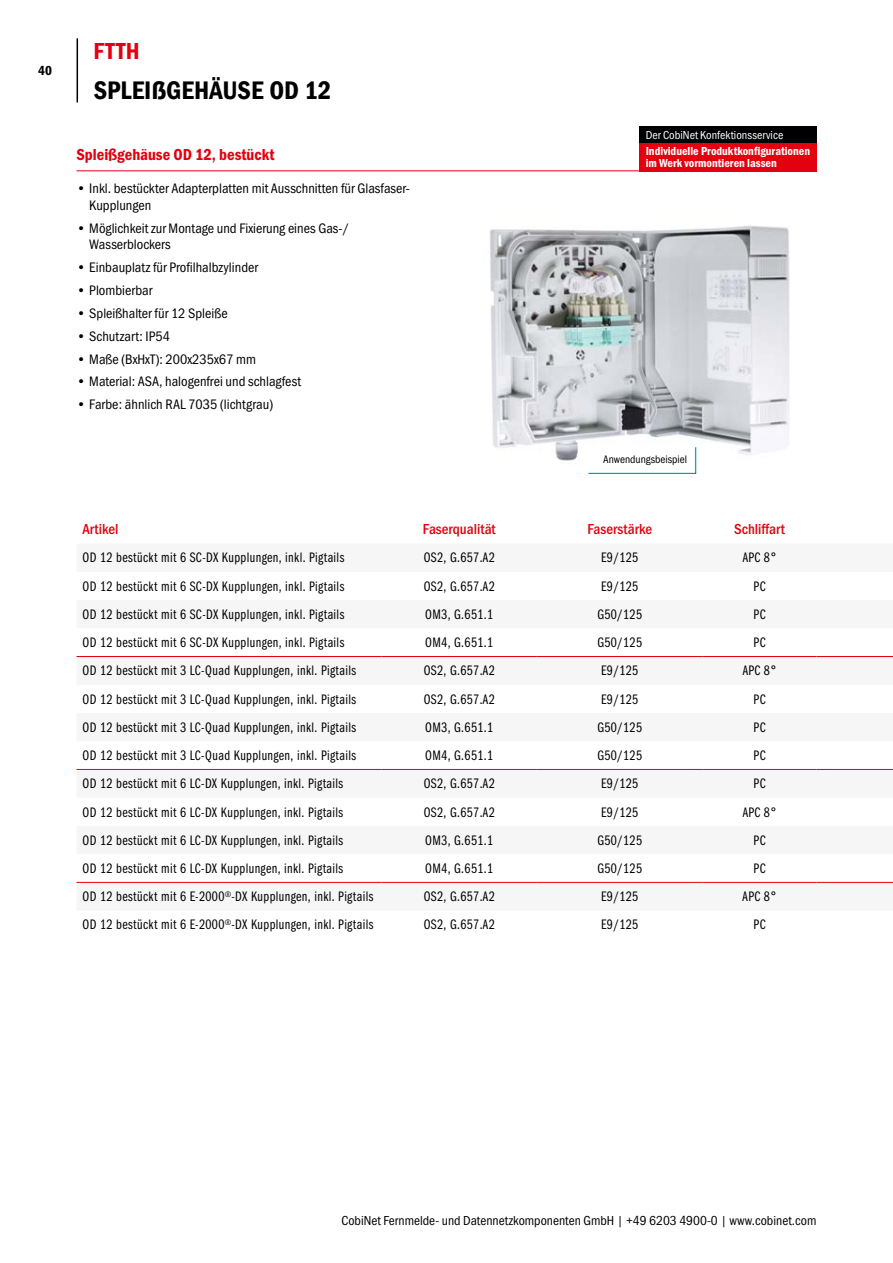
<style>
.page{position:relative;width:893px;height:1263px;background:#fff}
.page>*{position:absolute;margin:0;border:0;box-sizing:border-box;transform-origin:0 0}
.t1{font:600 25.5px "Franklin Gothic Cond ITC";color:#000}
.t2{font:24px "Franklin Gothic URW Con Dem";color:#e3000f}
.t3{font:16.5px "Franklin Gothic URW Con Dem";color:#e3000f}
.t4{font:500 15px "Franklin Gothic URW Cond";color:#e3000f}
.t5{font:14.25px "Franklin Gothic URW Com Boo";letter-spacing:.025em;color:#000}
.t6{font:14.25px/16.5px "Franklin Gothic URW Cond";color:#000}
.t7{font:13.5px "Franklin Gothic URW Cond";color:#000}
.t8{font:13.5px "Franklin Gothic URW Con Dem";color:#000}
.t9{font:12px/12px "Franklin Gothic URW Con Dem";color:#fff}
.t10{font:12px "Franklin Gothic URW Cond";color:#fff}
.t11{font:11.25px "Franklin Gothic URW Cond";color:#000}
</style>
<div class="page">
<hr style="left:77px;top:38px;width:1px;height:64px;background:#000">
<img style="left:489px;top:225px;width:301px;height:236px">
<hr style="left:77px;top:170px;width:739px;height:1px;background:#e3000f">
<svg style="left:587px;top:446px;width:110px;height:28px"></svg>
<svg style="left:77px;top:657px;width:816px;height:225px;fill:#f8f6f6"></svg>
<hr style="left:77px;top:656px;width:305px;height:1px;background:#e3000f">
<hr style="left:77px;top:769px;width:305px;height:1px;background:#e3000f">
<hr style="left:77px;top:882px;width:305px;height:1px;background:#e3000f">
<hr style="left:382px;top:656px;width:155px;height:1px;background:#e3000f">
<hr style="left:537px;top:656px;width:166px;height:1px;background:#e3000f">
<hr style="left:703px;top:656px;width:113px;height:1px;background:#e3000f">
<hr style="left:816px;top:656px;width:77px;height:1px;background:#e3000f">
<hr style="left:382px;top:769px;width:155px;height:1px;background:#e3000f">
<hr style="left:537px;top:769px;width:166px;height:1px;background:#e3000f">
<hr style="left:703px;top:769px;width:113px;height:1px;background:#e3000f">
<hr style="left:816px;top:769px;width:77px;height:1px;background:#e3000f">
<hr style="left:382px;top:882px;width:155px;height:1px;background:#e3000f">
<hr style="left:537px;top:882px;width:166px;height:1px;background:#e3000f">
<hr style="left:703px;top:882px;width:113px;height:1px;background:#e3000f">
<hr style="left:816px;top:882px;width:77px;height:1px;background:#e3000f">
<div style="left:639px;top:127px;width:177px;height:17px;background:#000"></div>
<div style="left:639px;top:143px;width:177px;height:28px;background:#e3000f"></div>
<p class="t8" style="left:38px;top:61px;width:15px">40</p>
<h2 class="t2" style="left:94px;top:34px;width:48px">FTTH</h2>
<h1 class="t1" style="left:94px;top:75px;width:239px">SPLEIẞGEHÄUSE OD 12</h1>
<p class="t3" style="left:77px;top:143px;width:200px">Spleißgehäuse OD 12, bestückt</p>
<p class="t6" style="left:89px;top:179px;width:322px;text-indent:-13px">• Inkl. bestückter Adapterplatten mit Ausschnitten für Glasfaser-<br>Kupplungen</p>
<p class="t6" style="left:89px;top:219px;width:261px;text-indent:-13px">• Möglichkeit zur Montage und Fixierung eines Gas-/<br>Wasserblockers</p>
<p class="t6" style="left:77px;top:258px;width:183px">• Einbauplatz für Profilhalbzylinder</p>
<p class="t6" style="left:77px;top:281px;width:77px">• Plombierbar</p>
<p class="t6" style="left:77px;top:304px;width:153px">• Spleißhalter für 12 Spleiße</p>
<p class="t6" style="left:77px;top:327px;width:95px">• Schutzart: IP54</p>
<p class="t6" style="left:77px;top:350px;width:181px">• Maße (BxHxT): 200x235x67 mm</p>
<p class="t6" style="left:77px;top:372px;width:226px">• Material: ASA, halogenfrei und schlagfest</p>
<p class="t6" style="left:77px;top:395px;width:198px">• Farbe: ähnlich RAL 7035 (lichtgrau)</p>
<p class="t10" style="left:646px;top:126px;width:139px">Der CobiNet Konfektionsservice</p>
<p class="t9" style="left:646px;top:145px;width:166px">Individuelle Produktkonfigurationen im Werk vormontieren lassen</p>
<p class="t11" style="left:603px;top:451px;width:85px">Anwendungsbeispiel</p>
<p class="t4" style="left:83px;top:518px;width:37px">Artikel</p>
<p class="t4" style="left:423px;top:518px;width:74px">Faserqualität</p>
<p class="t4" style="left:587px;top:518px;width:66px">Faserstärke</p>
<p class="t4" style="left:734px;top:518px;width:52px">Schliffart</p>
<p class="t5" style="left:83px;top:548px;width:263px">OD 12 bestückt mit 6 SC-DX Kupplungen, inkl. Pigtails</p>
<p class="t5" style="left:424px;top:548px;width:73px">OS2, G.657.A2</p>
<p class="t5" style="left:601px;top:548px;width:38px">E9/125</p>
<p class="t5" style="left:743px;top:548px;width:35px">APC 8°</p>
<p class="t5" style="left:83px;top:576px;width:263px">OD 12 bestückt mit 6 SC-DX Kupplungen, inkl. Pigtails</p>
<p class="t5" style="left:424px;top:576px;width:73px">OS2, G.657.A2</p>
<p class="t5" style="left:601px;top:576px;width:38px">E9/125</p>
<p class="t5" style="left:754px;top:576px;width:13px">PC</p>
<p class="t5" style="left:83px;top:604px;width:263px">OD 12 bestückt mit 6 SC-DX Kupplungen, inkl. Pigtails</p>
<p class="t5" style="left:425px;top:604px;width:69px">OM3, G.651.1</p>
<p class="t5" style="left:597px;top:604px;width:46px">G50/125</p>
<p class="t5" style="left:754px;top:604px;width:13px">PC</p>
<p class="t5" style="left:83px;top:633px;width:263px">OD 12 bestückt mit 6 SC-DX Kupplungen, inkl. Pigtails</p>
<p class="t5" style="left:425px;top:633px;width:69px">OM4, G.651.1</p>
<p class="t5" style="left:597px;top:633px;width:46px">G50/125</p>
<p class="t5" style="left:754px;top:633px;width:13px">PC</p>
<p class="t5" style="left:83px;top:661px;width:275px">OD 12 bestückt mit 3 LC-Quad Kupplungen, inkl. Pigtails</p>
<p class="t5" style="left:424px;top:661px;width:73px">OS2, G.657.A2</p>
<p class="t5" style="left:601px;top:661px;width:38px">E9/125</p>
<p class="t5" style="left:743px;top:661px;width:35px">APC 8°</p>
<p class="t5" style="left:83px;top:689px;width:275px">OD 12 bestückt mit 3 LC-Quad Kupplungen, inkl. Pigtails</p>
<p class="t5" style="left:424px;top:689px;width:73px">OS2, G.657.A2</p>
<p class="t5" style="left:601px;top:689px;width:38px">E9/125</p>
<p class="t5" style="left:754px;top:689px;width:13px">PC</p>
<p class="t5" style="left:83px;top:717px;width:275px">OD 12 bestückt mit 3 LC-Quad Kupplungen, inkl. Pigtails</p>
<p class="t5" style="left:425px;top:717px;width:69px">OM3, G.651.1</p>
<p class="t5" style="left:597px;top:717px;width:46px">G50/125</p>
<p class="t5" style="left:754px;top:717px;width:13px">PC</p>
<p class="t5" style="left:83px;top:746px;width:275px">OD 12 bestückt mit 3 LC-Quad Kupplungen, inkl. Pigtails</p>
<p class="t5" style="left:425px;top:746px;width:69px">OM4, G.651.1</p>
<p class="t5" style="left:597px;top:746px;width:46px">G50/125</p>
<p class="t5" style="left:754px;top:746px;width:13px">PC</p>
<p class="t5" style="left:83px;top:774px;width:262px">OD 12 bestückt mit 6 LC-DX Kupplungen, inkl. Pigtails</p>
<p class="t5" style="left:424px;top:774px;width:73px">OS2, G.657.A2</p>
<p class="t5" style="left:601px;top:774px;width:38px">E9/125</p>
<p class="t5" style="left:754px;top:774px;width:13px">PC</p>
<p class="t5" style="left:83px;top:802px;width:262px">OD 12 bestückt mit 6 LC-DX Kupplungen, inkl. Pigtails</p>
<p class="t5" style="left:424px;top:802px;width:73px">OS2, G.657.A2</p>
<p class="t5" style="left:601px;top:802px;width:38px">E9/125</p>
<p class="t5" style="left:743px;top:802px;width:35px">APC 8°</p>
<p class="t5" style="left:83px;top:830px;width:262px">OD 12 bestückt mit 6 LC-DX Kupplungen, inkl. Pigtails</p>
<p class="t5" style="left:425px;top:830px;width:69px">OM3, G.651.1</p>
<p class="t5" style="left:597px;top:830px;width:46px">G50/125</p>
<p class="t5" style="left:754px;top:830px;width:13px">PC</p>
<p class="t5" style="left:83px;top:859px;width:262px">OD 12 bestückt mit 6 LC-DX Kupplungen, inkl. Pigtails</p>
<p class="t5" style="left:425px;top:859px;width:69px">OM4, G.651.1</p>
<p class="t5" style="left:597px;top:859px;width:46px">G50/125</p>
<p class="t5" style="left:754px;top:859px;width:13px">PC</p>
<p class="t5" style="left:83px;top:887px;width:292px">OD 12 bestückt mit 6 E-2000<sup>®</sup>-DX Kupplungen, inkl. Pigtails</p>
<p class="t5" style="left:424px;top:887px;width:73px">OS2, G.657.A2</p>
<p class="t5" style="left:601px;top:887px;width:38px">E9/125</p>
<p class="t5" style="left:743px;top:887px;width:35px">APC 8°</p>
<p class="t5" style="left:83px;top:915px;width:292px">OD 12 bestückt mit 6 E-2000<sup>®</sup>-DX Kupplungen, inkl. Pigtails</p>
<p class="t5" style="left:424px;top:915px;width:73px">OS2, G.657.A2</p>
<p class="t5" style="left:601px;top:915px;width:38px">E9/125</p>
<p class="t5" style="left:754px;top:915px;width:13px">PC</p>
<p class="t7" style="left:341px;top:1210px;width:477px">CobiNet Fernmelde- und Datennetzkomponenten GmbH | +49 6203 4900-0 | www.cobinet.com</p>
</div>
